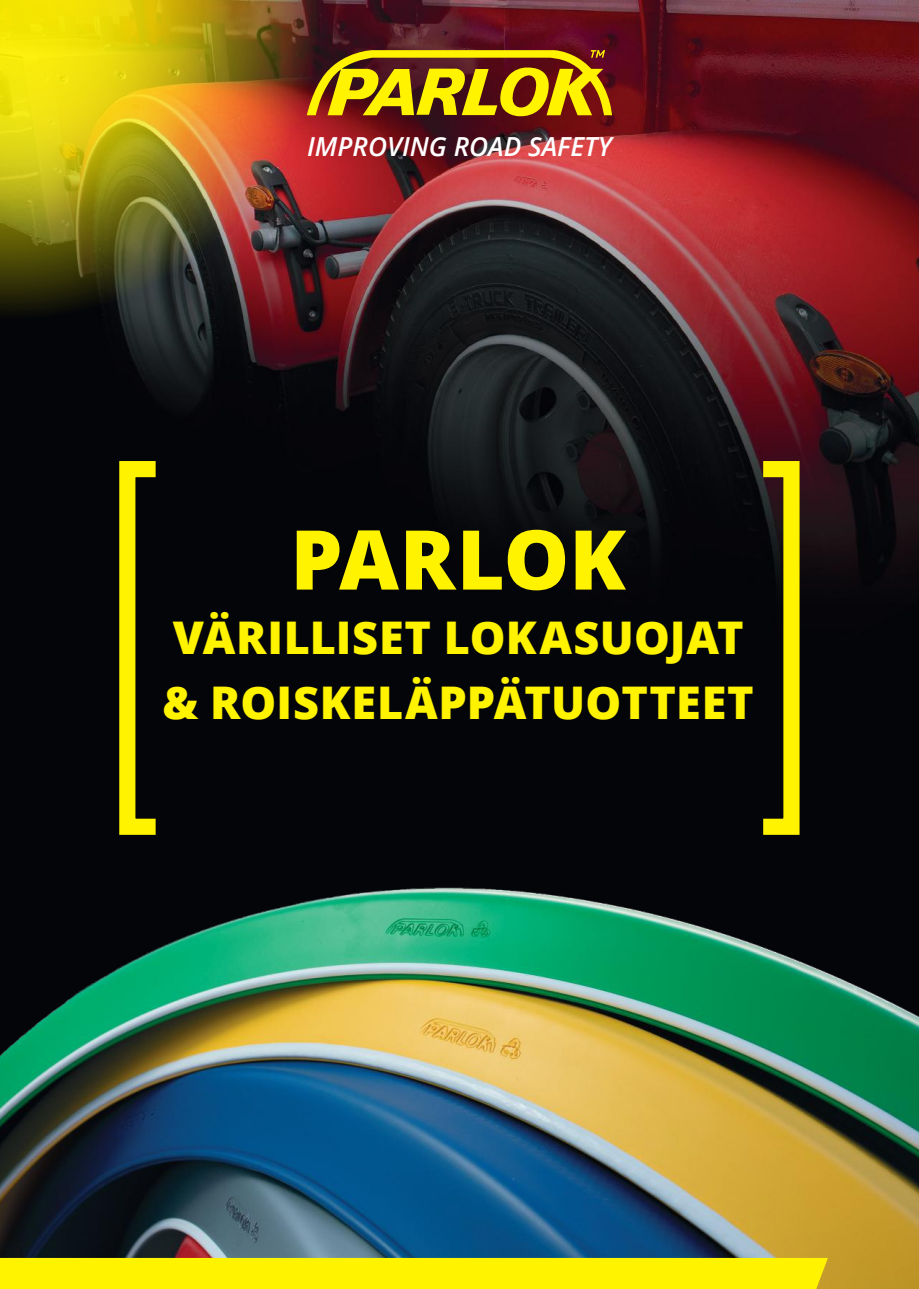
<style>
.page{position:relative;width:919px;height:1289px;background:#fff}
.page>*{position:absolute;margin:0;border:0;box-sizing:border-box;transform-origin:0 0}
.t1{font:800 82.5px "Open Sans";color:#fff300}
.t2{font:800 45px/64.5px "Open Sans";letter-spacing:.01em;color:#fff300}
.t3{font:italic 600 26.25px "Open Sans";color:#fff}
</style>
<div class="page">
<img style="left:0;top:1px;width:918px;height:815px">
<img style="left:0;top:0;width:320px;height:320px">
<img style="left:0;top:0;width:227px;height:227px">
<div style="left:119px;top:461px;width:45px;height:373px;border:16px solid #fff300"></div>
<div style="left:755px;top:461px;width:44px;height:373px;border:16px solid #fff300"></div>
<img style="left:0;top:816px;width:918px;height:472px">
<div style="left:0;top:1257px;width:827px;height:31px;background:#fff300"></div>
<svg style="left:307px;top:50px;width:305px;height:68px;background:#a67d0d"></svg>
<p class="t3" style="left:307px;top:128px;width:306px">IMPROVING ROAD SAFETY</p>
<h1 class="t1" style="left:290px;top:497px;width:337px">PARLOK</h1>
<p class="t2" style="left:162px;top:603px;width:593px">VÄRILLISET LOKASUOJAT &amp; ROISKELÄPPÄTUOTTEET</p>
</div>
